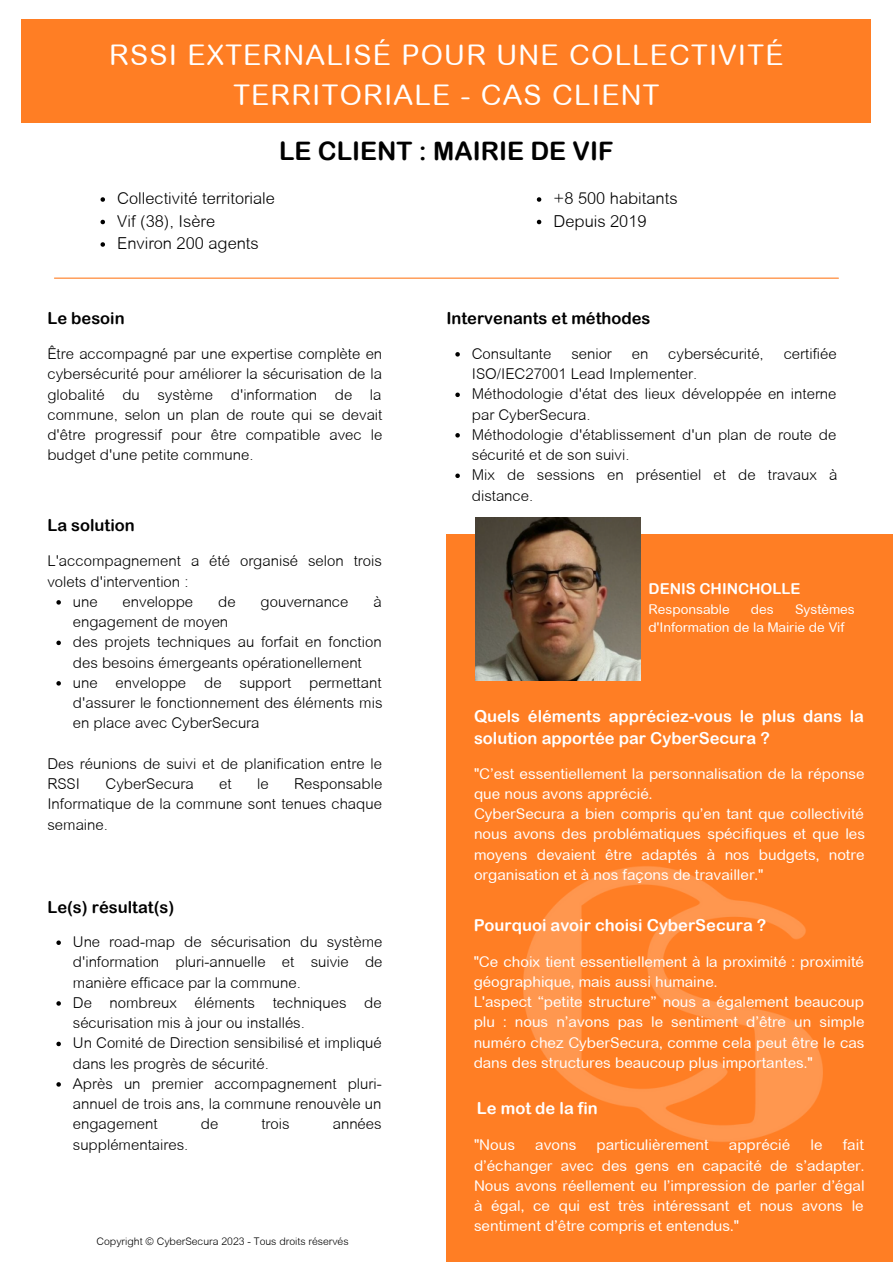
<style>
.page{position:relative;width:893px;height:1264px;background:#fff}
.page>*{position:absolute;margin:0;border:0;box-sizing:border-box;transform-origin:0 0}
.t1{font:28.5px/39.3px "Arial Rounded MT";letter-spacing:.045em;color:#fff;text-align:center}
.t2{font:25.5px "Arial Rounded MT Bold";color:#000}
.t3{font:16.5px/22.5px "Arial Rounded MT Bold";color:#fff}
.t4{font:300 16.5px "Arial Rounded MT";color:#000}
.t5{font:16.5px "Arial Rounded MT Bold";color:#000}
.t6{font:300 15px/20.2px "Arial Rounded MT";color:#000}
.t7{font:15px/20.2px "Arial Rounded MT";color:#fff;text-align:justify}
.t8{font:15px "Arial Rounded MT Bold";color:#fff}
.t9{font:13.5px/18px "Arial Rounded MT";color:#fff}
.t10{font:300 10.5px "Arial Rounded MT";color:#000}
</style>
<div class="page">
<div style="left:22px;top:19px;width:848px;height:104px;background:#ff7e24"></div>
<div style="left:446px;top:534px;width:446px;height:728px;background:#ff7e24"></div>
<img style="left:475px;top:517px;width:165px;height:163px">
<hr style="left:54px;top:277px;width:784px;height:2px;background:#ff7e24">
<svg style="left:100px;top:197px;width:5px;height:5px"></svg>
<svg style="left:100px;top:220px;width:5px;height:4px"></svg>
<svg style="left:100px;top:242px;width:5px;height:5px"></svg>
<svg style="left:56px;top:600px;width:5px;height:4px"></svg>
<svg style="left:56px;top:640px;width:5px;height:5px"></svg>
<svg style="left:56px;top:681px;width:5px;height:4px"></svg>
<svg style="left:537px;top:197px;width:4px;height:5px"></svg>
<svg style="left:537px;top:220px;width:4px;height:4px"></svg>
<svg style="left:56px;top:940px;width:5px;height:5px"></svg>
<svg style="left:56px;top:1001px;width:5px;height:4px"></svg>
<svg style="left:56px;top:1041px;width:5px;height:5px"></svg>
<svg style="left:56px;top:1082px;width:5px;height:4px"></svg>
<svg style="left:455px;top:352px;width:5px;height:4px"></svg>
<svg style="left:455px;top:392px;width:5px;height:5px"></svg>
<svg style="left:455px;top:433px;width:5px;height:4px"></svg>
<svg style="left:455px;top:473px;width:5px;height:5px"></svg>
<img style="left:523px;top:866px;width:300px;height:276px">
<p class="t1" style="left:109px;top:36px;width:675px">RSSI EXTERNALISÉ POUR UNE COLLECTIVITÉ<br>TERRITORIALE - CAS CLIENT</p>
<p class="t2" style="left:279px;top:136px;width:336px">LE CLIENT : MAIRIE DE VIF</p>
<p class="t4" style="left:117px;top:189px;width:159px">Collectivité territoriale</p>
<p class="t4" style="left:117px;top:211px;width:99px">Vif (38), Isère</p>
<p class="t4" style="left:117px;top:234px;width:143px">Environ 200 agents</p>
<p class="t4" style="left:553px;top:189px;width:125px">+8 500 habitants</p>
<p class="t4" style="left:553px;top:211px;width:94px">Depuis 2019</p>
<p class="t5" style="left:47px;top:309px;width:79px">Le besoin</p>
<p class="t6" style="left:47px;top:343px;width:336px;text-align:justify">Être accompagné par une expertise complète en cybersécurité pour améliorer la sécurisation de la globalité du système d'information de la commune, selon un plan de route qui se devait d'être progressif pour être compatible avec le budget d'une petite commune.</p>
<p class="t5" style="left:47px;top:516px;width:89px">La solution</p>
<p class="t6" style="left:47px;top:551px;width:336px">L'accompagnement a été organisé selon trois volets d'intervention :</p>
<p class="t6" style="left:73px;top:591px;width:26px">une</p>
<p class="t6" style="left:123px;top:591px;width:72px">enveloppe</p>
<p class="t6" style="left:218px;top:591px;width:19px">de</p>
<p class="t6" style="left:260px;top:591px;width:89px">gouvernance</p>
<p class="t6" style="left:373px;top:591px;width:10px">à</p>
<p class="t6" style="left:73px;top:611px;width:157px">engagement de moyen</p>
<p class="t6" style="left:73px;top:632px;width:310px">des projets techniques au forfait en fonction des besoins émergeants opérationellement</p>
<p class="t6" style="left:73px;top:672px;width:311px;text-align:justify">une enveloppe de support permettant d'assurer le fonctionnement des éléments mis en place avec CyberSecura</p>
<p class="t6" style="left:47px;top:753px;width:336px">Des réunions de suivi et de planification entre le<br>RSSI</p>
<p class="t6" style="left:47px;top:773px;width:336px;text-align:justify;text-indent:247px">Responsable Informatique de la commune sont tenues chaque semaine.</p>
<p class="t6" style="left:106px;top:773px;width:90px">CyberSecura</p>
<p class="t6" style="left:219px;top:773px;width:14px">et</p>
<p class="t6" style="left:257px;top:773px;width:13px">le</p>
<p class="t5" style="left:47px;top:896px;width:128px">Le(s) résultat(s)</p>
<p class="t6" style="left:73px;top:931px;width:311px;text-align:justify">Une road-map de sécurisation du système d'information pluri-annuelle et suivie de manière efficace par la commune.</p>
<p class="t6" style="left:73px;top:992px;width:310px">De nombreux éléments techniques de sécurisation mis à jour ou installés.</p>
<p class="t6" style="left:73px;top:1032px;width:310px">Un Comité de Direction sensibilisé et impliqué dans les progrès de sécurité.</p>
<p class="t6" style="left:73px;top:1073px;width:310px;text-align:justify">Après un premier accompagnement pluri&shy;annuel de trois ans, la commune renouvèle un engagement</p>
<p class="t6" style="left:201px;top:1113px;width:19px">de</p>
<p class="t6" style="left:261px;top:1113px;width:30px">trois</p>
<p class="t6" style="left:333px;top:1113px;width:50px">années</p>
<p class="t6" style="left:73px;top:1134px;width:117px">supplémentaires.</p>
<p class="t10" style="left:97px;top:1234px;width:253px">Copyright © CyberSecura 2023 - Tous droits réservés</p>
<p class="t5" style="left:446px;top:309px;width:206px">Intervenants et méthodes</p>
<p class="t6" style="left:472px;top:343px;width:81px">Consultante</p>
<p class="t6" style="left:571px;top:343px;width:42px">senior</p>
<p class="t6" style="left:631px;top:343px;width:18px">en</p>
<p class="t6" style="left:668px;top:343px;width:97px">cybersécurité,</p>
<p class="t6" style="left:783px;top:343px;width:55px">certifiée</p>
<p class="t6" style="left:472px;top:363px;width:227px">ISO/IEC27001 Lead Implementer.</p>
<p class="t6" style="left:472px;top:384px;width:366px">Méthodologie d'état des lieux développée en interne par CyberSecura.</p>
<p class="t6" style="left:472px;top:424px;width:366px">Méthodologie d'établissement d'un plan de route de sécurité et de son suivi.</p>
<p class="t6" style="left:472px;top:465px;width:367px">Mix de sessions en présentiel et de travaux à distance.</p>
<p class="t8" style="left:648px;top:579px;width:153px">DENIS CHINCHOLLE</p>
<p class="t9" style="left:648px;top:600px;width:83px">Responsable</p>
<p class="t9" style="left:751px;top:600px;width:24px">des</p>
<p class="t9" style="left:648px;top:600px;width:208px;text-indent:146px">Systèmes d'Information de la Mairie de Vif</p>
<p class="t3" style="left:474px;top:704px;width:391px">Quels éléments appréciez-vous le plus dans la solution apportée par CyberSecura ?</p>
<p class="t7" style="left:474px;top:763px;width:392px">"C’est essentiellement la personnalisation de la réponse que nous avons apprécié.</p>
<p class="t7" style="left:474px;top:803px;width:392px">CyberSecura a bien compris qu’en tant que collectivité nous avons des problématiques spécifiques et que les moyens devaient être adaptés à nos budgets, notre organisation et à nos façons de travailler."</p>
<p class="t3" style="left:473px;top:913px;width:294px">Pourquoi avoir choisi CyberSecura ?</p>
<p class="t7" style="left:473px;top:951px;width:392px">"Ce choix tient essentiellement à la proximité : proximité géographique, mais aussi humaine.</p>
<p class="t7" style="left:473px;top:991px;width:392px">L'aspect “petite structure” nous a également beaucoup plu : nous n’avons pas le sentiment d’être un simple numéro chez CyberSecura, comme cela peut être le cas dans des structures beaucoup plus importantes."</p>
<p class="t3" style="left:477px;top:1096px;width:122px">Le mot de la fin</p>
<p class="t7" style="left:474px;top:1134px;width:392px;text-indent:369px">fait d’échanger avec des gens en capacité de s’adapter.<br>Nous avons réellement eu l’impression de parler d’égal à égal, ce qui est très intéressant et nous avons le sentiment d’être compris et entendus."</p>
<p class="t7" style="left:474px;top:1134px;width:43px">"Nous</p>
<p class="t7" style="left:535px;top:1134px;width:43px">avons</p>
<p class="t7" style="left:596px;top:1134px;width:114px">particulièrement</p>
<p class="t7" style="left:728px;top:1134px;width:63px">apprécié</p>
<p class="t7" style="left:810px;top:1134px;width:14px">le</p>
</div>
